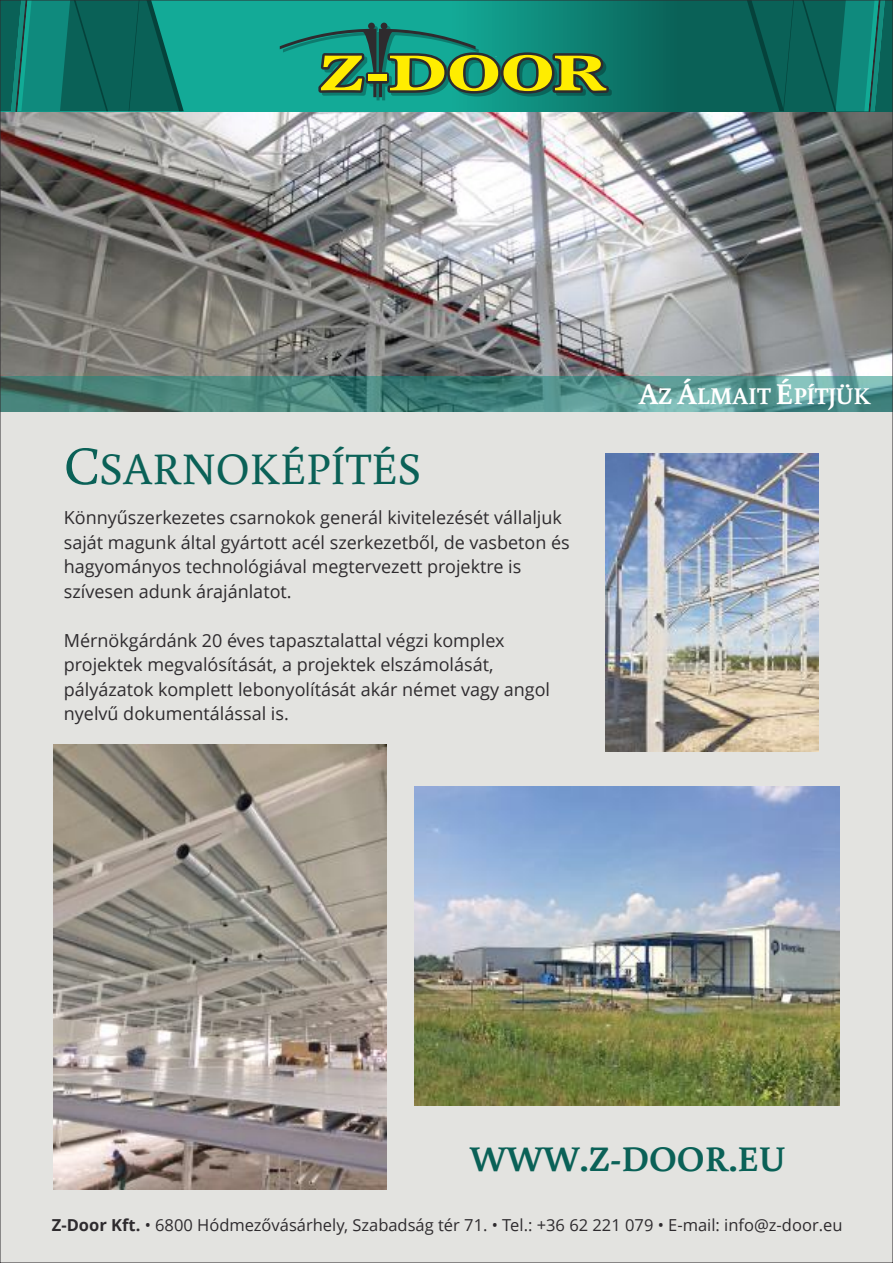
<style>
.page{position:relative;width:893px;height:1263px;background:#e3e3e0}
.page>*{position:absolute;margin:0;border:0;box-sizing:border-box;transform-origin:0 0}
.t1{font:45px "Buenard";color:#0a6157}
.t2{font:700 36px "Buenard";color:#0a6157}
.t3{font:700 24px "Buenard";color:#fff}
.t4{font:18px/24.5px "Open Sans";color:#2e2b2e}
.t5{font:16.5px "Open Sans";color:#2e2b2e}
.s1{font-size:54px}
.s2{font-size:30px}
.s3{font-weight:700}
</style>
<div class="page">
<img style="left:2px;top:111px;width:889px;height:265px">
<svg style="left:184px;top:2px;width:531px;height:109px;background:#0f8e7f"></svg>
<svg style="left:715px;top:2px;width:176px;height:128px;background:#1a6a62"></svg>
<svg style="left:2px;top:2px;width:182px;height:110px;background:#0c7166"></svg>
<svg style="left:280px;top:23px;width:332px;height:77px;background:#3f935f"></svg>
<div style="left:0;top:376px;width:893px;height:36px;background:#0f8a7d;opacity:.5"></div>
<img style="left:53px;top:744px;width:334px;height:445px">
<img style="left:606px;top:453px;width:213px;height:298px">
<img style="left:415px;top:787px;width:425px;height:319px">
<h1 class="t1" style="left:64px;top:438px;width:359px"><span class="s1">C</span>SARNOKÉPÍTÉS</h1>
<p class="t4" style="left:64px;top:507px;width:508px">Könnyűszerkezetes csarnokok generál kivitelezését vállaljuk saját magunk által gyártott acél szerkezetből, de vasbeton és hagyományos technológiával megtervezett projektre is szívesen adunk árajánlatot.</p>
<p class="t4" style="left:64px;top:630px;width:488px">Mérnökgárdánk 20 éves tapasztalattal végzi komplex projektek megvalósítását, a projektek elszámolását, pályázatok komplett lebonyolítását akár német vagy angol nyelvű dokumentálással is.</p>
<h3 class="t3" style="left:639px;top:379px;width:233px"><span class="s2">A</span>Z <span class="s2">Á</span>LMAIT <span class="s2">É</span>PÍTJÜK</h3>
<h2 class="t2" style="left:470px;top:1134px;width:318px">WWW.Z-DOOR.EU</h2>
<p class="t5" style="left:52px;top:1218px;width:792px"><span class="s3">Z-Door Kft.</span> • 6800 Hódmezővásárhely, Szabadság tér 71. • Tel.: +36 62 221 079 • E-mail: info@z-door.eu</p>
</div>
